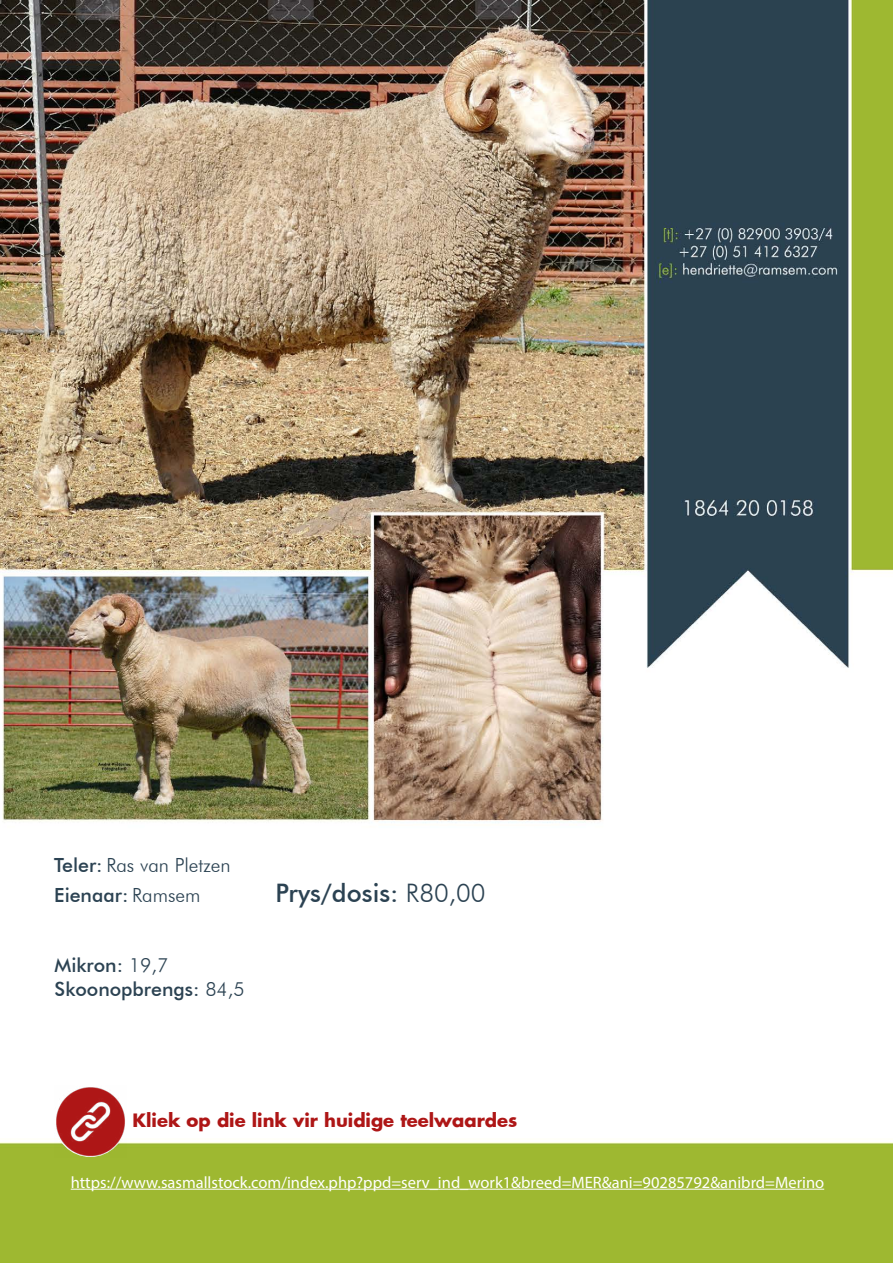
<style>
.page{position:relative;width:893px;height:1263px;background:#fff}
.page>*{position:absolute;margin:0;border:0;box-sizing:border-box;transform-origin:0 0}
.t1{font:500 25.5px "Futura BT";color:#2b4252}
.t2{font:300 19.5px/30.6px "Futura BT";color:#2b4252}
.t3{font:500 19.5px/24px "Futura BT";color:#2b4252}
.t4{font:700 18px "Futura";color:#ae1616}
.t5{font:16.5px "Myriad Pro";color:#fff}
.s1{font-weight:500}
.s2{font-weight:300}
</style>
<div class="page">
<img style="left:0;top:0;width:893px;height:1263px">
<hr style="left:71px;top:1189px;width:753px;height:1px;background:#fff">
<img style="left:54px;top:1085px;width:72px;height:72px">
<p class="t2" style="left:54px;top:849px;width:178px"><span class="s1">Teler:</span> Ras van Pletzen<br><span class="s1">Eienaar:</span> Ramsem</p>
<p class="t3" style="left:55px;top:953px;width:192px">Mikron: <span class="s2">19,7<br></span>Skoonopbrengs: <span class="s2">84,5</span></p>
<h1 class="t1" style="left:276px;top:878px;width:211px">Prys/dosis: <span class="s2">R80,00</span></h1>
<p class="t4" style="left:133px;top:1108px;width:386px">Kliek op die link vir huidige teelwaardes</p>
<p class="t5" style="left:71px;top:1172px;width:755px">https://www.sasmallstock.com/index.php?ppd=serv_ind_work1&amp;breed=MER&amp;ani=90285792&amp;anibrd=Merino</p>
</div>
